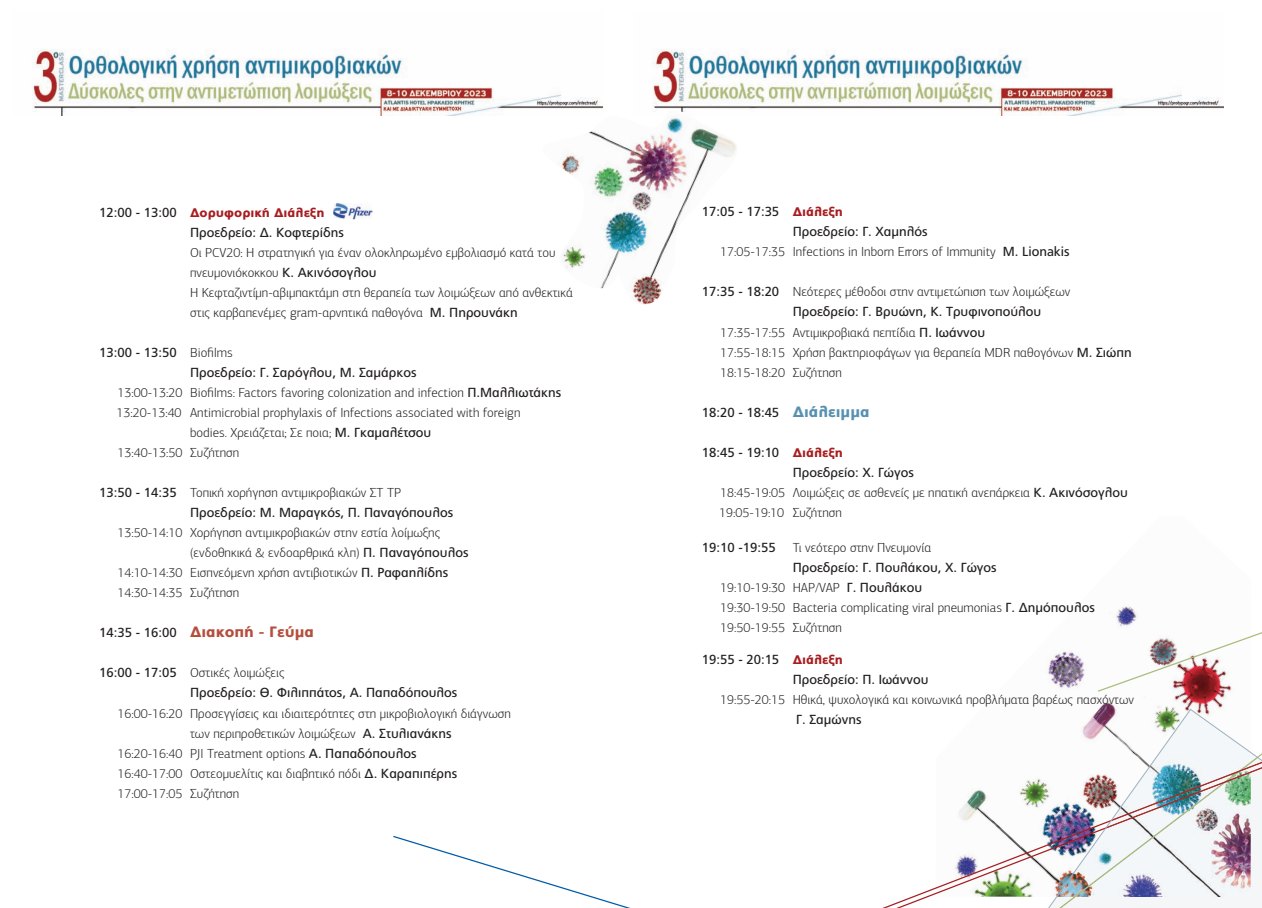
<style>
.page{position:relative;width:1262px;height:908px;background:#fff}
.page>*{position:absolute;margin:0;border:0;box-sizing:border-box;transform-origin:0 0}
.t1{font:900 15px "PF Catalog";color:#b54f3d}
.t2{font:300 13.12px/20px "PF Agora Sans Pro";color:#231f20}
.t3{font:13.12px/20px "PF Catalog";color:#231f20}
.t4{font:900 12.5px "PF Catalog";color:#a71e21}
.s1{font-weight:400;font-size:13.12px;color:#231f20}
.s2{font-family:"PF Catalog";font-weight:400}
.s3{font-family:"PF Agora Sans Pro";font-weight:300}
.s4{font-weight:900;font-size:12.5px;color:#a71e21}
.s5{font-weight:900;font-size:15px;color:#5891b0}
</style>
<div class="page">
<img style="left:1046px;top:650px;width:39px;height:38px">
<svg style="left:1066px;top:688px;width:160px;height:21px"></svg>
<svg style="left:885px;top:789px;width:98px;height:118px"></svg>
<svg style="left:1096px;top:606px;width:165px;height:86px"></svg>
<svg style="left:393px;top:835px;width:234px;height:72px"></svg>
<img style="left:32px;top:49px;width:567px;height:66px">
<img style="left:653px;top:49px;width:569px;height:66px">
<img style="left:983px;top:709px;width:278px;height:198px">
<img style="left:333px;top:203px;width:39px;height:16px">
<img style="left:542px;top:102px;width:196px;height:203px">
<p class="t4" style="left:99px;top:205px;width:227px"><span class="s1">12:00 - 13:00</span> Δορυφορική Διάλεξη</p>
<p class="t3" style="left:190px;top:222px;width:155px">Προεδρείο: Δ. Κοφτερίδης</p>
<p class="t2" style="left:190px;top:244px;width:384px">Οι PCV20: Η στρατηγική για έναν ολοκληρωμένο εμβολιασμό κατά του πνευμονιόκοκκου <span class="s2">Κ. Ακινόσογλου<br></span>Η Κεφταζιντίμη-αβιμπακτάμη στη θεραπεία των λοιμώξεων από ανθεκτικά στις καρβαπενέμες gram-αρνητικά παθογόνα <span class="s2">Μ. Πηρουνάκη</span></p>
<p class="t3" style="left:190px;top:342px;width:228px;text-indent:-91px">13:00 - 13:50 <span class="s3">Biofilms<br></span>Προεδρείο: Γ. Σαρόγλου, Μ. Σαμάρκος</p>
<p class="t2" style="left:117px;top:384px;width:445px">13:00-13:20 Biofilms: Factors favoring colonization and infection <span class="s2">Π.Μαλλιωτάκης</span></p>
<p class="t2" style="left:117px;top:404px;width:405px">13:20-13:40 Antimicrobial prophylaxis of Infections associated with foreign</p>
<p class="t2" style="left:190px;top:424px;width:243px">bodies. Χρειάζεται; Σε ποια; <span class="s2">Μ. Γκαμαλέτσου</span></p>
<p class="t2" style="left:117px;top:444px;width:123px">13:40-13:50 Συζήτηση</p>
<p class="t2" style="left:99px;top:484px;width:303px"><span class="s2">13:50 - 14:35</span> Τοπική χορήγηση αντιμικροβιακών ΣΤ ΤΡ</p>
<p class="t3" style="left:190px;top:502px;width:265px">Προεδρείο: Μ. Μαραγκός, Π. Παναγόπουλος</p>
<p class="t2" style="left:117px;top:524px;width:324px">13:50-14:10 Χορήγηση αντιμικροβιακών στην εστία λοίμωξης</p>
<p class="t2" style="left:190px;top:544px;width:280px">(ενδοθηκικά &amp; ενδοαρθρικά κλπ) <span class="s2">Π. Παναγόπουλος</span></p>
<p class="t2" style="left:117px;top:564px;width:332px">14:10-14:30 Εισπνεόμενη χρήση αντιβιοτικών <span class="s2">Π. Ραφαηλίδης</span></p>
<p class="t2" style="left:117px;top:584px;width:123px">14:30-14:35 Συζήτηση</p>
<p class="t1" style="left:99px;top:623px;width:216px"><span class="s1">14:35 - 16:00</span> Διακοπή - Γεύμα</p>
<p class="t2" style="left:99px;top:664px;width:187px"><span class="s2">16:00 - 17:05</span> Οστικές λοιμώξεις</p>
<p class="t3" style="left:190px;top:682px;width:269px">Προεδρείο: Θ. Φιλιππάτος, Α. Παπαδόπουλος</p>
<p class="t2" style="left:117px;top:704px;width:395px">16:00-16:20 Προσεγγίσεις και ιδιαιτερότητες στη μικροβιολογική διάγνωση</p>
<p class="t2" style="left:190px;top:724px;width:263px">των περιπροθετικών λοιμώξεων <span class="s2">Α. Στυλιανάκης</span></p>
<p class="t2" style="left:117px;top:744px;width:300px">16:20-16:40 PJI Treatment options <span class="s2">Α. Παπαδόπουλος</span></p>
<p class="t2" style="left:117px;top:764px;width:341px">16:40-17:00 Οστεομυελίτις και διαβητικό πόδι <span class="s2">Δ. Καραπιπέρης</span></p>
<p class="t2" style="left:117px;top:784px;width:123px">17:00-17:05 Συζήτηση</p>
<p class="t3" style="left:792px;top:202px;width:136px;text-indent:-91px">17:05 - 17:35 <span class="s4">Διάλεξη<br></span>Προεδρείο: Γ. Χαμηλός</p>
<p class="t2" style="left:720px;top:243px;width:351px">17:05-17:35 Infections in Inborn Errors of Immunity <span class="s2">M. Lionakis</span></p>
<p class="t2" style="left:702px;top:283px;width:370px"><span class="s2">17:35 - 18:20</span> Νεότερες μέθοδοι στην αντιμετώπιση των λοιμώξεων</p>
<p class="t3" style="left:792px;top:302px;width:250px">Προεδρείο: Γ. Βρυώνη, Κ. Τρυφινοπούλου</p>
<p class="t2" style="left:720px;top:323px;width:413px">17:35-17:55 Αντιμικροβιακά πεπτίδια <span class="s2">Π. Ιωάννου<br></span>17:55-18:15 Χρήση βακτηριοφάγων για θεραπεία MDR παθογόνων <span class="s2">Μ. Σιώπη<br></span>18:15-18:20 Συζήτηση</p>
<p class="t3" style="left:702px;top:402px;width:169px">18:20 - 18:45 <span class="s5">Διάλειμμα</span></p>
<p class="t3" style="left:792px;top:442px;width:123px;text-indent:-91px">18:45 - 19:10 <span class="s4">Διάλεξη<br></span>Προεδρείο: Χ. Γώγος</p>
<p class="t2" style="left:719px;top:483px;width:410px">18:45-19:05 Λοιμώξεις σε ασθενείς με ηπατική ανεπάρκεια <span class="s2">Κ. Ακινόσογλου<br></span>19:05-19:10 Συζήτηση</p>
<p class="t3" style="left:702px;top:537px;width:75px">19:10 -19:55</p>
<p class="t2" style="left:792px;top:538px;width:140px">Τι νεότερο στην Πνευμονία</p>
<p class="t3" style="left:792px;top:557px;width:205px">Προεδρείο: Γ. Πουλάκου, Χ. Γώγος</p>
<p class="t2" style="left:720px;top:578px;width:376px">19:10-19:30 HAP/VAP <span class="s2">Γ. Πουλάκου<br></span>19:30-19:50 Bacteria complicating viral pneumonias <span class="s2">Γ. Δημόπουλος<br></span>19:50-19:55 Συζήτηση</p>
<p class="t3" style="left:792px;top:649px;width:137px;text-indent:-91px">19:55 - 20:15 <span class="s4">Διάλεξη<br></span>Προεδρείο: Π. Ιωάννου</p>
<p class="t2" style="left:720px;top:690px;width:415px">19:55-20:15 Ηθικά, ψυχολογικά και κοινωνικά προβλήματα βαρέως πασχόντων</p>
<p class="t3" style="left:796px;top:709px;width:67px">Γ. Σαμώνης</p>
</div>
